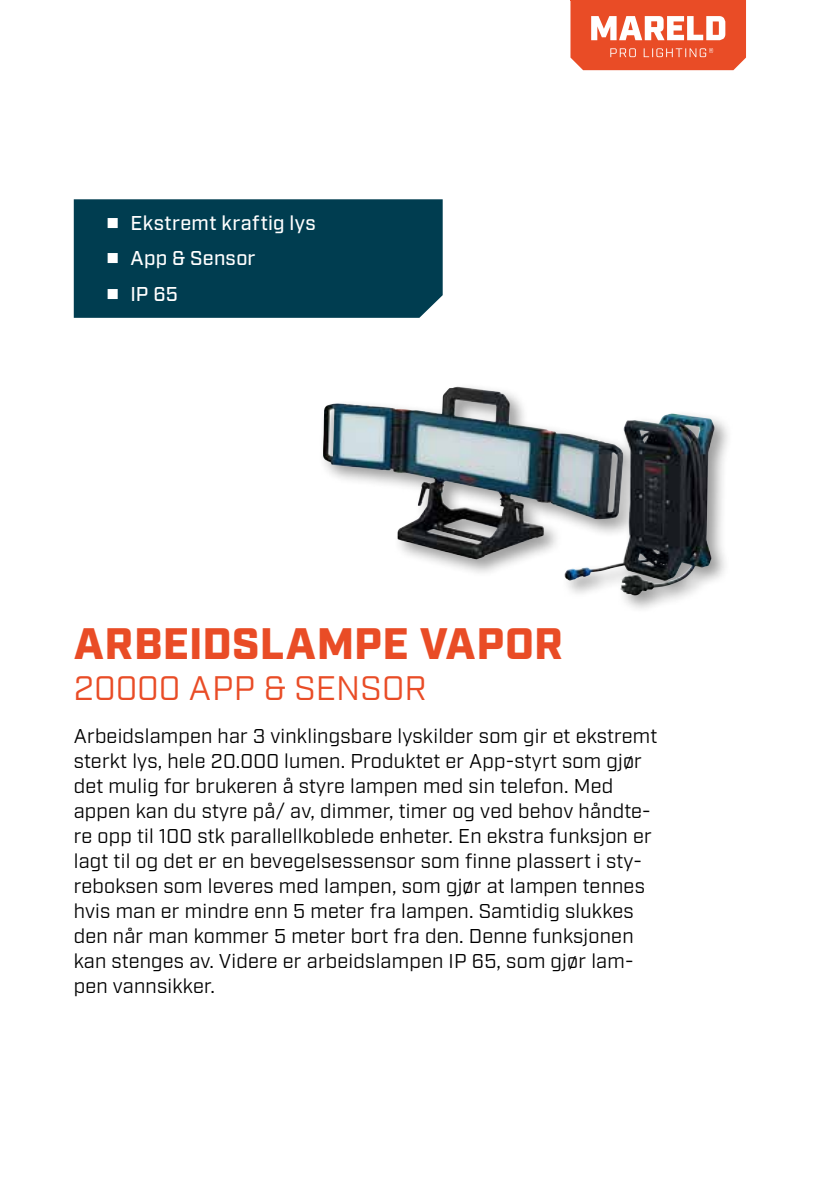
<style>
.page{position:relative;width:840px;height:1191px;background:#fff}
.page>*{position:absolute;margin:0;border:0;box-sizing:border-box;transform-origin:0 0}
.t1{font:900 44px "Industry";letter-spacing:.01em;color:#e94c26}
.t2{font:34px "Industry";letter-spacing:.005em;color:#e94c26}
.t3{font:20px/25px "Industry";letter-spacing:.01em;color:#000}
.t4{font:500 20px/35.4px "Industry";letter-spacing:.015em;color:#fff}
</style>
<div class="page">
<div style="left:318px;top:382px;width:414px;height:232px;background:#000;opacity:.4"></div>
<img style="left:323px;top:387px;width:134px;height:157px">
<svg style="left:570px;top:0;width:175px;height:70px"></svg>
<div style="left:74px;top:199px;width:368px;height:119px;background:#003d50"></div>
<svg style="left:108px;top:218px;width:10px;height:10px"></svg>
<svg style="left:108px;top:253px;width:10px;height:10px"></svg>
<svg style="left:108px;top:289px;width:10px;height:10px"></svg>
<p class="t4" style="left:130px;top:206px;width:187px">Ekstremt kraftig lys<br>App &amp; Sensor<br>IP 65</p>
<h1 class="t1" style="left:74px;top:617px;width:490px">ARBEIDSLAMPE VAPOR</h1>
<h2 class="t2" style="left:74px;top:667px;width:354px">20000 APP &amp; SENSOR</h2>
<p class="t3" style="left:74px;top:723px;width:584px">Arbeidslampen har 3 vinklingsbare lyskilder som gir et ekstremt sterkt lys, hele 20.000 lumen. Produktet er App-styrt som gjør det mulig for brukeren å styre lampen med sin telefon. Med appen kan du styre på/ av, dimmer, timer og ved behov håndte&shy;re opp til 100 stk parallellkoblede enheter. En ekstra funksjon er lagt til og det er en bevegelsessensor som finne plassert i sty&shy;reboksen som leveres med lampen, som gjør at lampen tennes hvis man er mindre enn 5 meter fra lampen. Samtidig slukkes den når man kommer 5 meter bort fra den. Denne funksjonen kan stenges av. Videre er arbeidslampen IP 65, som gjør lam&shy;pen vannsikker.</p>
</div>
